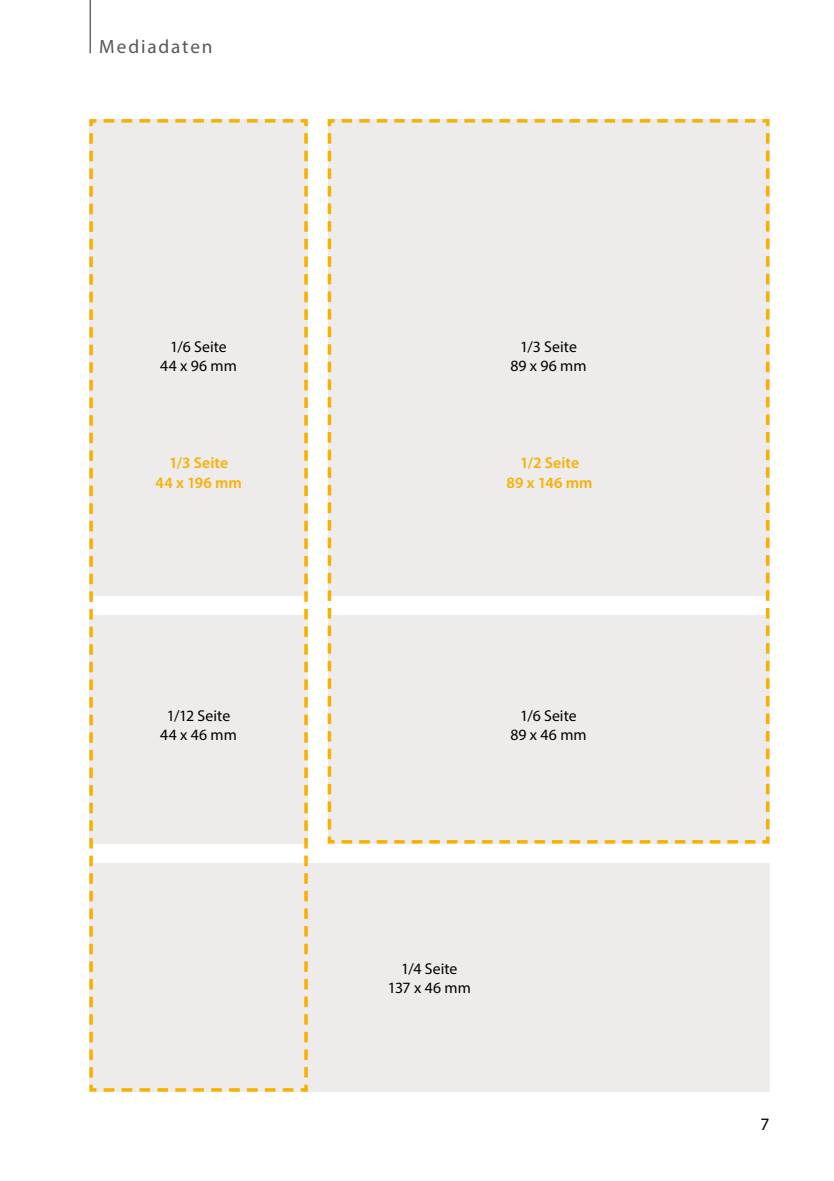
<style>
.page{position:relative;width:834px;height:1181px;background:#fff}
.page>*{position:absolute;margin:0;border:0;box-sizing:border-box;transform-origin:0 0}
.t1{font:19.25px "Myriad Pro";letter-spacing:.095em;color:#575756}
.t2{font:17.5px "Myriad Pro";color:#000}
.t3{font:15.75px/19.4px "Myriad Pro";letter-spacing:.005em;color:#000;text-align:center}
.t4{font:600 15.75px/19.4px "Myriad Pro";letter-spacing:.005em;color:#f9b000;text-align:center}
</style>
<div class="page">
<hr style="left:90px;top:0;width:1px;height:53px;background:#575756">
<div style="left:89px;top:863px;width:680px;height:228px;background:#edeceb"></div>
<div style="left:89px;top:119px;width:220px;height:973px;background:#edeceb"></div>
<div style="left:327px;top:119px;width:443px;height:725px;background:#edeceb"></div>
<p class="t1" style="left:99px;top:35px;width:115px">Mediadaten</p>
<p class="t3" style="left:160px;top:336px;width:78px">1/6 Seite<br>44 x 96 mm</p>
<p class="t3" style="left:510px;top:336px;width:78px">1/3 Seite<br>89 x 96 mm</p>
<p class="t4" style="left:155px;top:453px;width:88px">1/3 Seite<br>44 x 196 mm</p>
<p class="t4" style="left:506px;top:453px;width:88px">1/2 Seite<br>89 x 146 mm</p>
<p class="t3" style="left:160px;top:706px;width:78px">1/12 Seite<br>44 x 46 mm</p>
<p class="t3" style="left:510px;top:706px;width:78px">1/6 Seite<br>89 x 46 mm</p>
<p class="t3" style="left:388px;top:958px;width:84px">1/4 Seite<br>137 x 46 mm</p>
<p class="t2" style="left:760px;top:1113px;width:10px">7</p>
</div>
